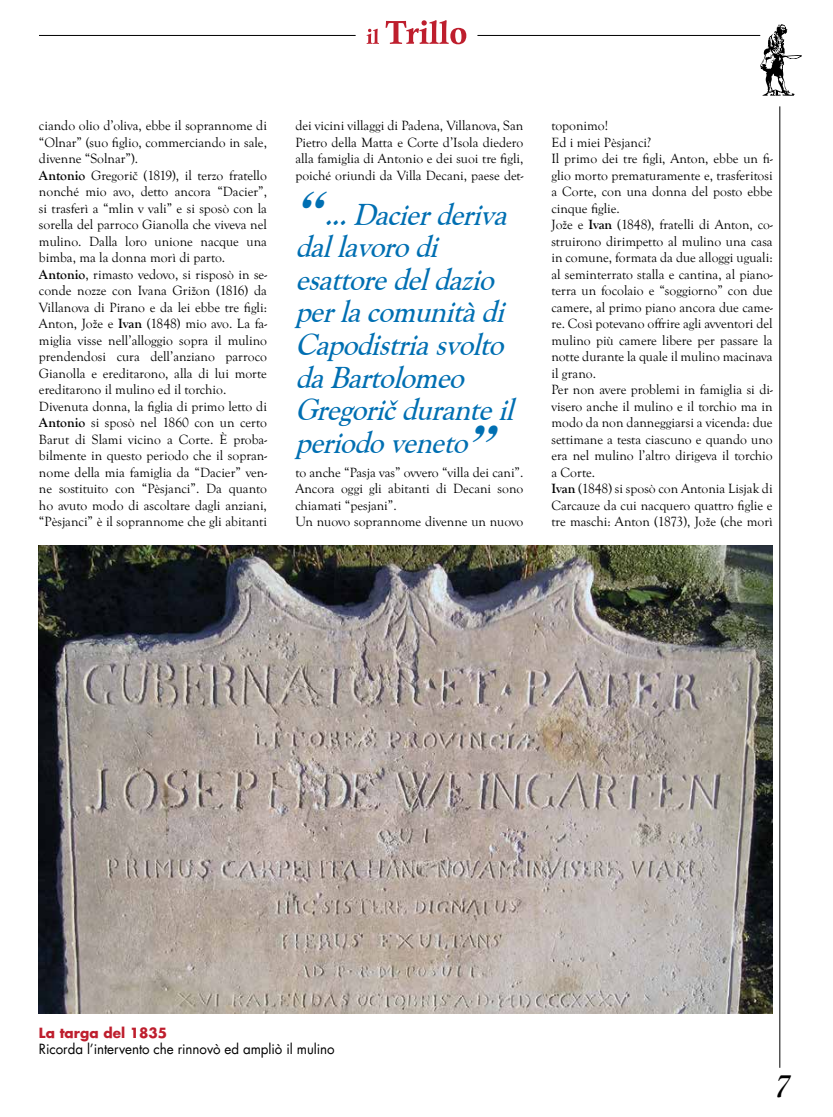
<style>
.page{position:relative;width:833px;height:1117px;background:#fff}
.page>*{position:absolute;margin:0;border:0;box-sizing:border-box;transform-origin:0 0}
.t1{font:italic 30px/32.5px "Goudy Catalogue BT";color:#006fb2;scale:.95 1}
.t2{font:italic 30px "Goudy Catalogue BT";color:#000}
.t3{font:13.75px/16.5px "Goudy Old Sty T";color:#000}
.t4{font:13.75px "Futura";letter-spacing:-.005em;color:#000}
.t5{font:700 13.75px "Futura";color:#be1e2d}
.s1{font-weight:700}
.s2{font-family:"Times";font-weight:700;font-size:48.75px}
</style>
<div class="page">
<hr style="left:779px;top:106px;width:1px;height:961px;background:#000">
<svg style="left:367px;top:29px;width:12px;height:15px"></svg>
<svg style="left:385px;top:20px;width:81px;height:24px"></svg>
<svg style="left:760px;top:24px;width:41px;height:72px"></svg>
<hr style="left:39px;top:35px;width:317px;height:1px;background:#000">
<hr style="left:477px;top:35px;width:283px;height:1px;background:#000">
<img style="left:39px;top:545px;width:733px;height:468px">
<p class="t3" style="left:39px;top:118px;width:229px">ciando olio d’oliva, ebbe il soprannome di “Olnar” (suo figlio, commerciando in sale, divenne “Solnar”).<br><span class="s1">Antonio</span> Gregorič (1819), il terzo fratello nonché mio avo, detto ancora “Dacier”, si trasferì a “mlin v vali” e si sposò con la sorella del parroco Gianolla che viveva nel mulino. Dalla loro unione nacque una bimba, ma la donna morì di parto.<br><span class="s1">Antonio</span>, rimasto vedovo, si risposò in se&shy;conde nozze con Ivana Grižon (1816) da Villanova di Pirano e da lei ebbe tre figli:<br>Anton, Jože e <span class="s1">Ivan</span> (1848) mio avo. La fa&shy;miglia visse nell’alloggio sopra il mulino prendendosi cura dell’anziano parroco Gianolla e ereditarono, alla di lui morte ereditarono il mulino ed il torchio.<br>Divenuta donna, la figlia di primo letto di <span class="s1">Antonio</span> si sposò nel 1860 con un certo Barut di Slami vicino a Corte. È proba&shy;bilmente in questo periodo che il sopran&shy;nome della mia famiglia da “Dacier” ven&shy;ne sostituito con “Pèsjanci”. Da quanto ho avuto modo di ascoltare dagli anziani, “Pèsjanci” è il soprannome che gli abitanti</p>
<p class="t3" style="left:295px;top:118px;width:229px;text-align:justify">dei vicini villaggi di Padena, Villanova, San Pietro della Matta e Corte d’Isola diedero alla famiglia di Antonio e dei suoi tre figli, poiché oriundi da Villa Decani, paese det-</p>
<h1 class="t1" style="left:295px;top:198px;width:240px"><span class="s2">“</span>...Dacierderiva dallavorodi esattoredeldazio perlacomunitàdi<br>Capodistriasvolto daBartolomeo<br>Gregoričduranteil periodoveneto<span class="s2">”</span></h1>
<p class="t3" style="left:295px;top:464px;width:229px">to anche “Pasja vas” ovvero “villa dei cani”.<br>Ancora oggi gli abitanti di Decani sono chiamati “pesjani”.<br>Un nuovo soprannome divenne un nuovo</p>
<p class="t3" style="left:551px;top:118px;width:223px">toponimo!<br>Ed i miei Pèsjanci?<br>Il primo dei tre figli, Anton, ebbe un fi&shy;glio morto prematuramente e, trasferitosi a Corte, con una donna del posto ebbe cinque figlie.<br>Jože e <span class="s1">Ivan</span> (1848), fratelli di Anton, co&shy;struirono dirimpetto al mulino una casa in comune, formata da due alloggi uguali: al seminterrato stalla e cantina, al piano&shy;terra un focolaio e “soggiorno” con due camere, al primo piano ancora due came&shy;re. Così potevano offrire agli avventori del mulino più camere libere per passare la notte durante la quale il mulino macinava il grano.<br>Per non avere problemi in famiglia si di&shy;visero anche il mulino e il torchio ma in modo da non danneggiarsi a vicenda: due settimane a testa ciascuno e quando uno era nel mulino l’altro dirigeva il torchio a Corte.<br><span class="s1">Ivan</span> (1848) si sposò con Antonia Lisjak di Carcauze da cui nacquero quattro figlie e tre maschi: Anton (1873), Jože (che morì</p>
<p class="t5" style="left:39px;top:1022px;width:130px">La targa del 1835</p>
<p class="t4" style="left:39px;top:1039px;width:297px">Ricorda l’intervento che rinnovò ed ampliò il mulino</p>
<h1 class="t2" style="left:772px;top:1066px;width:27px">7</h1>
</div>
